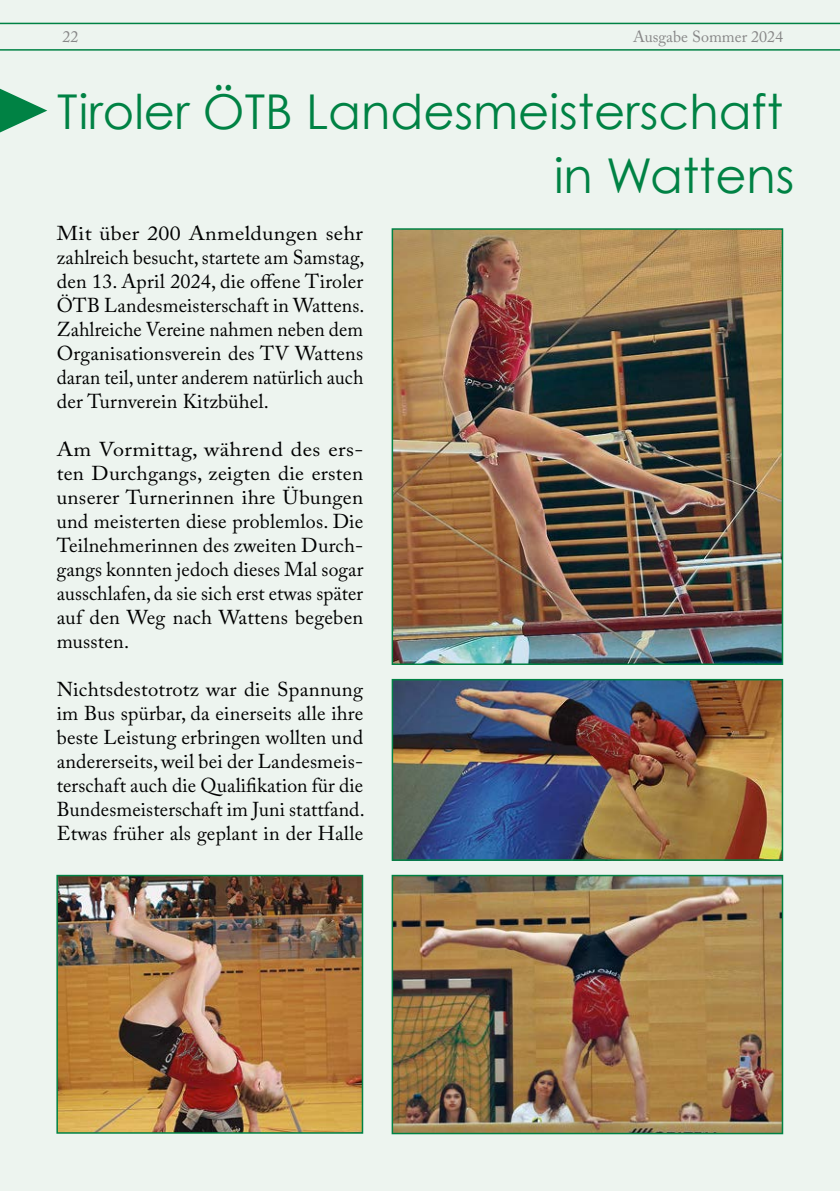
<style>
.page{position:relative;width:840px;height:1191px;background:#fff}
.page>*{position:absolute;margin:0;border:0;box-sizing:border-box;transform-origin:0 0}
.t1{font:48px "Century Gothic";color:#008244}
.Absatzformat_1{font:20px/24px "Adobe Caslon Pro";letter-spacing:.01em;color:#000;text-align:justify;scale:1.1 1}
.Absatzformat_1-2{font:20px/24px "Adobe Caslon Pro";letter-spacing:.01em;color:#000;text-align:justify;scale:1.09 1}
.Absatzformat_1-3{font:20px/24px "Adobe Caslon Pro";letter-spacing:.01em;color:#000;text-align:justify}
.t2{font:16px "Adobe Caslon Pro";color:#878787}
</style>
<div class="page">
<div style="left:0;top:0;width:839px;height:85px;background:#edf4ef"></div>
<hr style="left:0;top:49px;width:839px;height:2px;background:#008244">
<hr style="left:0;top:23px;width:839px;height:1px;background:#008244">
<div style="left:0;top:70px;width:839px;height:1121px;background:#edf4ef"></div>
<svg style="left:0;top:89px;width:47px;height:43px"></svg>
<img style="left:59px;top:877px;width:301px;height:253px">
<div style="left:56px;top:874px;width:307px;height:259px;border:2px solid #008244"></div>
<img style="left:394px;top:231px;width:385px;height:431px">
<div style="left:391px;top:228px;width:391px;height:437px;border:2px solid #008244"></div>
<img style="left:394px;top:877px;width:385px;height:254px">
<div style="left:391px;top:874px;width:391px;height:260px;border:2px solid #008244"></div>
<img style="left:394px;top:682px;width:385px;height:176px">
<div style="left:391px;top:679px;width:391px;height:182px;border:2px solid #008244"></div>
<p class="t2" style="left:62px;top:28px;width:17px">22</p>
<p class="t2" style="left:632px;top:28px;width:151px">Ausgabe Sommer 2024</p>
<p class="t1" style="left:57px;top:82px;width:727px">Tiroler ÖTB Landesmeisterschaft</p>
<p class="t1" style="left:553px;top:146px;width:242px">in Wattens</p>
<p class="Absatzformat_1-2" style="left:57px;top:221px;width:284px">Mit über 200 Anmeldungen sehr zahlreich besucht, startete am Samstag, den 13. April 2024, die offene Tiroler ÖTB Landesmeisterschaft in Wattens.<br>Zahlreiche Vereine nahmen neben dem Organisationsverein des TV Wattens daran teil, unter anderem natürlich auch der Turnverein Kitzbühel.</p>
<p class="Absatzformat_1" style="left:57px;top:437px;width:280px">Am Vormittag, während des ers&shy;ten Durchgangs, zeigten die ersten unserer Turnerinnen ihre Übungen und meisterten diese problemlos. Die Teilnehmerinnen des zweiten Durch&shy;gangs konnten jedoch dieses Mal sogar ausschlafen, da sie sich erst etwas später auf den Weg nach Wattens begeben mussten.</p>
<p class="Absatzformat_1-3" style="left:57px;top:677px;width:309px">Nichtsdestotrotz war die Spannung im Bus spürbar, da einerseits alle ihre beste Leistung erbringen wollten und andererseits, weil bei der Landesmeis&shy;terschaft auch die Qualifikation für die Bundesmeisterschaft im Juni stattfand.<br>Etwas früher als geplant in der Halle</p>
</div>
